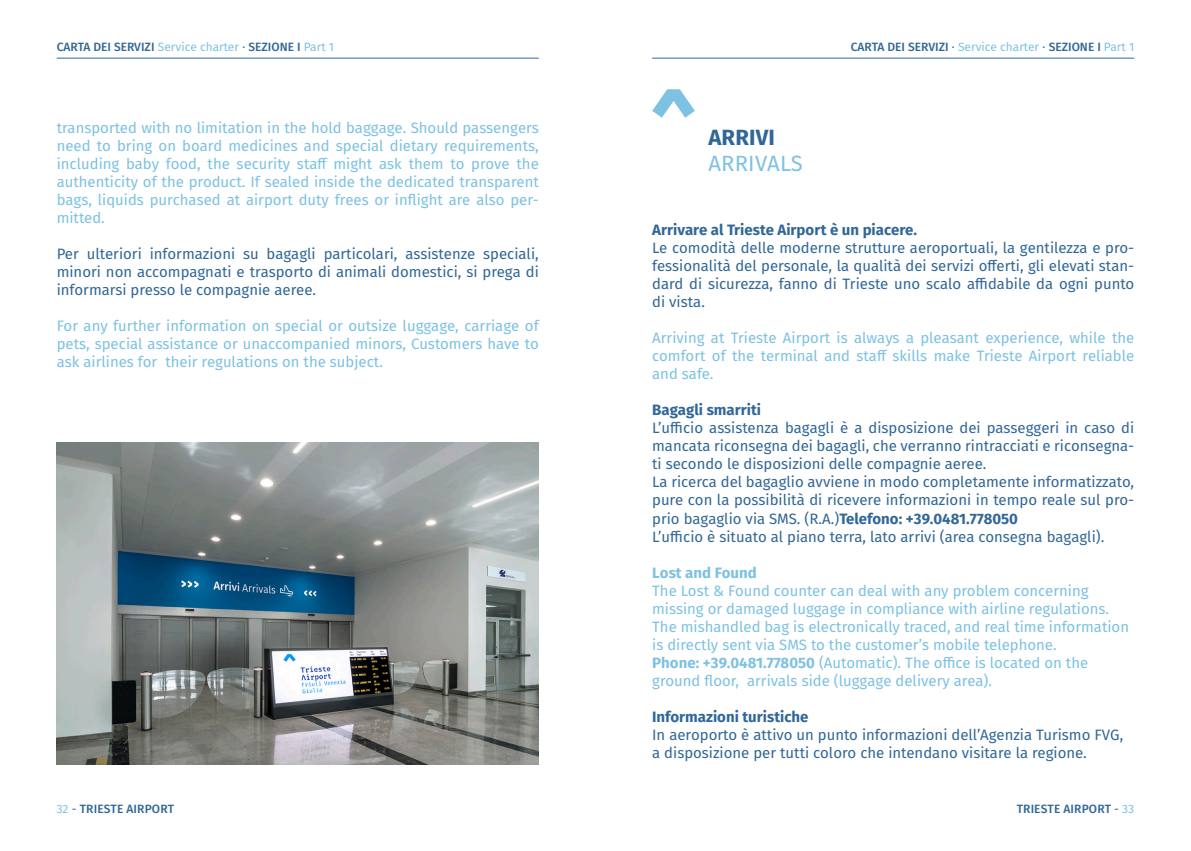
<style>
.page{position:relative;width:1191px;height:851px;background:#fff}
.page>*{position:absolute;margin:0;border:0;box-sizing:border-box;transform-origin:0 0}
.t1{font:22px "Fira Sans";letter-spacing:.01em;color:#7dc1e3}
.t2{font:700 22px "Fira Sans";letter-spacing:.01em;color:#316797}
.t3{font:15px/18px "Fira Sans";color:#7dc1e3;text-align:justify}
.t4{font:15px/18px "Fira Sans";color:#316797;text-align:justify}
.t5{font:700 15px "Fira Sans";color:#316797}
.t6{font:700 15px "Fira Sans";color:#7dc1e3}
.t7{font:500 12px "Fira Sans";color:#316797}
.s1{font-weight:400;color:#7dc1e3}
.s2{font-weight:400}
.s3{font-weight:700}
</style>
<div class="page">
<hr style="left:652px;top:58px;width:482px;height:1px;background:#316797">
<hr style="left:57px;top:58px;width:482px;height:1px;background:#316797">
<img style="left:57px;top:442px;width:482px;height:322px">
<svg style="left:652px;top:89px;width:43px;height:29px"></svg>
<p class="t7" style="left:57px;top:37px;width:279px">CARTA DEI SERVIZI <span class="s1">Service charter</span> <span class="s2">∙</span> SEZIONE I <span class="s1">Part 1</span></p>
<p class="t7" style="left:851px;top:37px;width:285px">CARTA DEI SERVIZI <span class="s2">∙</span> <span class="s1">Service charter</span> <span class="s2">∙</span> SEZIONE I <span class="s1">Part 1</span></p>
<p class="t3" style="left:57px;top:118px;width:483px">transported with no limitation in the hold baggage. Should passengers need to bring on board medicines and special dietary requirements, including baby food, the security staff might ask them to prove the authenticity of the product. If sealed inside the dedicated transparent bags, liquids purchased at airport duty frees or inflight are also per&shy;mitted.</p>
<p class="t4" style="left:57px;top:244px;width:483px">Per ulteriori informazioni su bagagli particolari, assistenze speciali, minori non accompagnati e trasporto di animali domestici, si prega di informarsi presso le compagnie aeree.</p>
<p class="t3" style="left:57px;top:316px;width:483px">For any further information on special or outsize luggage, carriage of pets, special assistance or unaccompanied minors, Customers have to ask airlines for their regulations on the subject.</p>
<p class="t2" style="left:708px;top:119px;width:68px">ARRIVI</p>
<p class="t1" style="left:708px;top:147px;width:96px">ARRIVALS</p>
<p class="t5" style="left:652px;top:217px;width:266px">Arrivare al Trieste Airport è un piacere.</p>
<p class="t4" style="left:652px;top:238px;width:483px">Le comodità delle moderne strutture aeroportuali, la gentilezza e pro&shy;fessionalità del personale, la qualità dei servizi offerti, gli elevati stan&shy;dard di sicurezza, fanno di Trieste uno scalo affidabile da ogni punto di vista.</p>
<p class="t3" style="left:652px;top:328px;width:483px">Arriving at Trieste Airport is always a pleasant experience, while the comfort of the terminal and staff skills make Trieste Airport reliable and safe.</p>
<p class="t5" style="left:652px;top:397px;width:110px">Bagagli smarriti</p>
<p class="t4" style="left:652px;top:418px;width:483px">L’ufficio assistenza bagagli è a disposizione dei passeggeri in caso di mancata riconsegna dei bagagli, che verranno rintracciati e riconsegna&shy;ti secondo le disposizioni delle compagnie aeree.</p>
<p class="t4" style="left:652px;top:472px;width:483px">La ricerca del bagaglio avviene in modo completamente informatizzato, pure con la possibilità di ricevere informazioni in tempo reale sul pro&shy;prio bagaglio via SMS. (R.A.)<span class="s3">Telefono: +39.0481.778050</span></p>
<p class="t4" style="left:652px;top:526px;width:453px">L’ufficio è situato al piano terra, lato arrivi (area consegna bagagli).</p>
<p class="t6" style="left:652px;top:559px;width:106px">Lost and Found</p>
<p class="t3" style="left:652px;top:580px;width:478px;text-align:left">The Lost &amp; Found counter can deal with any problem concerning missing or damaged luggage in compliance with airline regulations.<br>The mishandled bag is electronically traced, and real time information is directly sent via SMS to the customer’s mobile telephone.</p>
<p class="t3" style="left:652px;top:652px;width:437px"><span class="s3">Phone: +39.0481.778050</span> (Automatic). The office is located on the ground floor, arrivals side (luggage delivery area).</p>
<p class="t5" style="left:652px;top:703px;width:158px">Informazioni turistiche</p>
<p class="t4" style="left:652px;top:724px;width:472px">In aeroporto è attivo un punto informazioni dell’Agenzia Turismo FVG, a disposizione per tutti coloro che intendano visitare la regione.</p>
<p class="t7" style="left:57px;top:798px;width:119px"><span class="s1">32</span> <span class="s2">-</span> TRIESTE AIRPORT</p>
<p class="t7" style="left:1016px;top:798px;width:119px">TRIESTE AIRPORT <span class="s2">-</span> <span class="s1">33</span></p>
</div>
